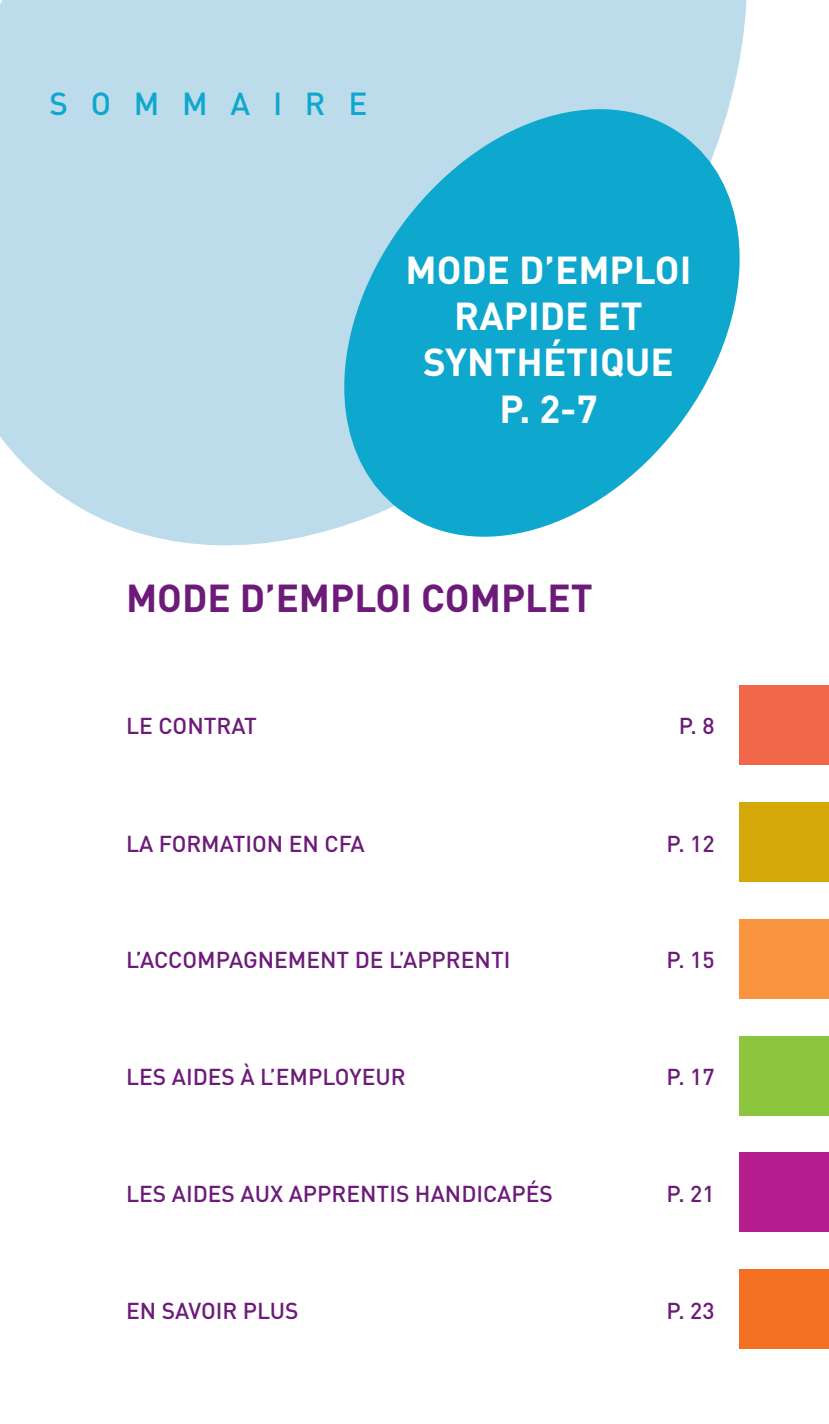
<style>
.page{position:relative;width:829px;height:1424px;background:#fff}
.page>*{position:absolute;margin:0;border:0;box-sizing:border-box;transform-origin:0 0}
.t1{font:700 38.5px/46.2px "DIN";color:#fff;text-align:center}
.t2{font:700 38.5px "DIN";color:#6c1b78}
.t3{font:500 31.5px "DIN";letter-spacing:.72em;color:#0ea7cd}
.t4{font:500 22.75px "DIN";color:#6c1b78}
</style>
<div class="page">
<div style="left:0;top:0;width:747px;height:546px;background:#bddceb"></div>
<svg style="left:344px;top:79px;width:401px;height:467px;background:#50bdd9"></svg>
<div style="left:739px;top:685px;width:89px;height:79px;background:#f26649"></div>
<div style="left:739px;top:802px;width:89px;height:79px;background:#d3a808"></div>
<div style="left:739px;top:1269px;width:89px;height:80px;background:#f36f21"></div>
<div style="left:739px;top:1152px;width:89px;height:80px;background:#b41e8e"></div>
<div style="left:739px;top:919px;width:89px;height:79px;background:#f7943d"></div>
<div style="left:739px;top:1035px;width:89px;height:80px;background:#8cc63f"></div>
<h2 class="t3" style="left:50px;top:93px;width:319px">SOMMAIRE</h2>
<h1 class="t1" style="left:405px;top:251px;width:287px">MODE D’EMPLOI<br>RAPIDE ET<br>SYNTHÉTIQUE<br>P. 2-7</h1>
<h1 class="t2" style="left:126px;top:585px;width:468px">MODE D’EMPLOI COMPLET</h1>
<p class="t4" style="left:126px;top:718px;width:132px">LE CONTRAT</p>
<p class="t4" style="left:678px;top:718px;width:37px">P. 8</p>
<p class="t4" style="left:126px;top:836px;width:240px">LA FORMATION EN CFA</p>
<p class="t4" style="left:666px;top:836px;width:49px">P. 12</p>
<p class="t4" style="left:126px;top:952px;width:386px">L’ACCOMPAGNEMENT DE L’APPRENTI</p>
<p class="t4" style="left:666px;top:952px;width:49px">P. 15</p>
<p class="t4" style="left:126px;top:1069px;width:281px">LES AIDES À L’EMPLOYEUR</p>
<p class="t4" style="left:666px;top:1069px;width:49px">P. 17</p>
<p class="t4" style="left:126px;top:1185px;width:428px">LES AIDES AUX APPRENTIS HANDICAPÉS</p>
<p class="t4" style="left:666px;top:1185px;width:49px">P. 21</p>
<p class="t4" style="left:126px;top:1303px;width:174px">EN SAVOIR PLUS</p>
<p class="t4" style="left:666px;top:1303px;width:49px">P. 23</p>
</div>
